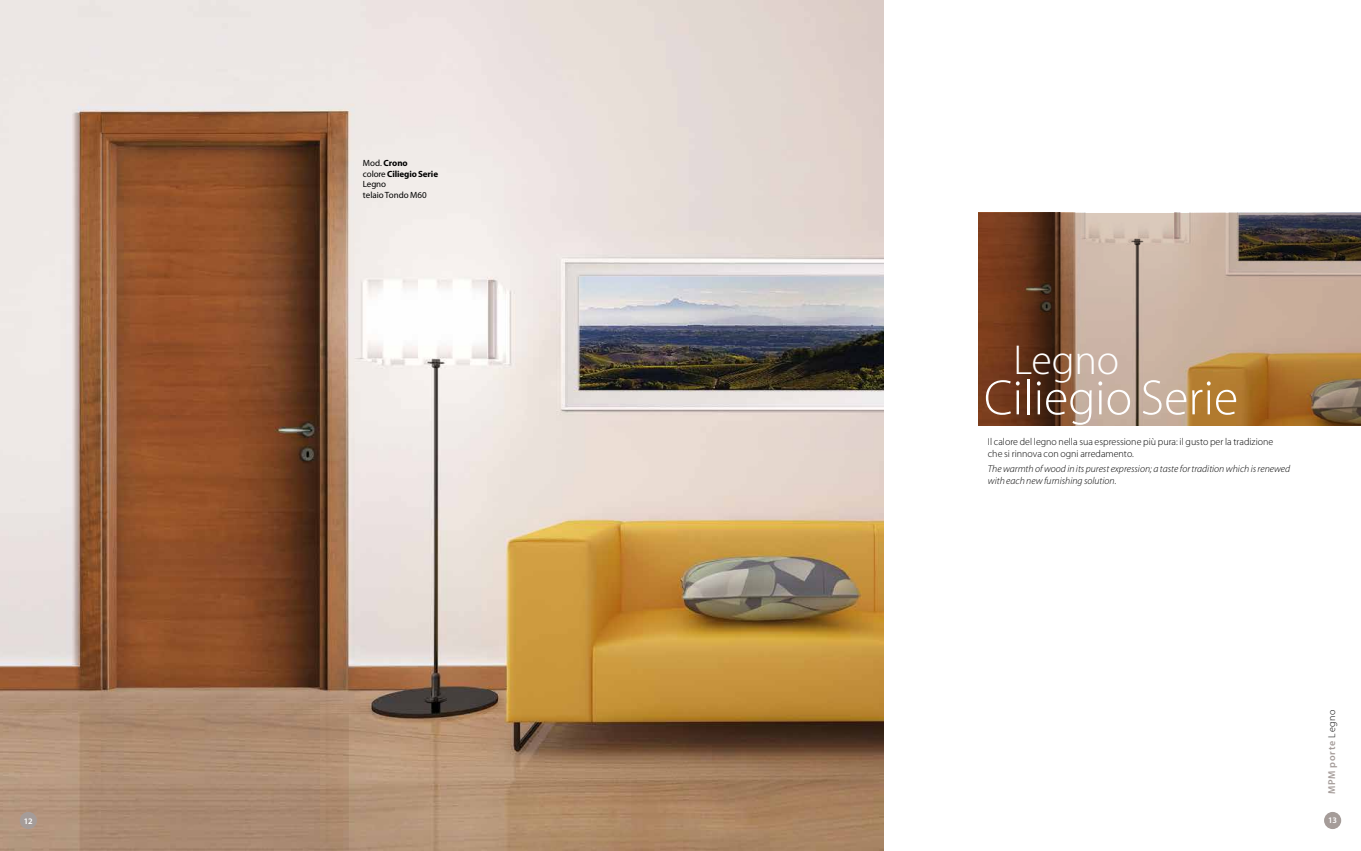
<style>
.page{position:relative;width:1361px;height:851px;background:#fff}
.page>*{position:absolute;margin:0;border:0;box-sizing:border-box;transform-origin:0 0}
.t1{font:300 50px "Myriad Pro";color:#fff}
.t2{font:300 42px "Myriad Pro";letter-spacing:-.005em;color:#fff}
.t3{font:italic 300 10px/12px "Myriad Pro";color:#000}
.t4{font:300 10px/12px "Myriad Pro";color:#000}
.t5{font:600 10px "Myriad Pro";letter-spacing:.075em;color:#a59c99}
.t6{font:9px/10.5px "Myriad Pro";color:#000}
.t7{font:600 8.5px "Myriad Pro";color:#fff}
.s1{font-weight:700}
.s2{font-weight:300;color:#000}
</style>
<div class="page">
<img style="left:0;top:0;width:883px;height:850px">
<svg style="left:978px;top:213px;width:383px;height:212px;background:#a18067"></svg>
<div style="left:20px;top:811px;width:17px;height:17px;background:#a59c99;border-radius:50%"></div>
<div style="left:1324px;top:811px;width:17px;height:17px;background:#a59c99;border-radius:50%"></div>
<p class="t6" style="left:363px;top:158px;width:77px">Mod. <span class="s1">Crono<br></span>colore <span class="s1">Ciliegio Serie<br></span>Legno<br>telaio Tondo M60</p>
<h2 class="t2" style="left:1013px;top:337px;width:107px">Legno</h2>
<h1 class="t1" style="left:984px;top:370px;width:256px">Ciliegio Serie</h1>
<p class="t4" style="left:988px;top:436px;width:287px">Il calore del legno nella sua espressione più pura: il gusto per la tradizione che si rinnova con ogni arredamento.</p>
<p class="t3" style="left:988px;top:463px;width:304px">The warmth of wood in its purest expression; a taste for tradition which is renewed with each new furnishing solution.</p>
<p class="t5" style="left:1326px;top:794px;width:86px;rotate:-90deg">MPM porte <span class="s2">Legno</span></p>
<p class="t7" style="left:24px;top:816px;width:10px">12</p>
<p class="t7" style="left:1328px;top:815px;width:10px">13</p>
</div>
